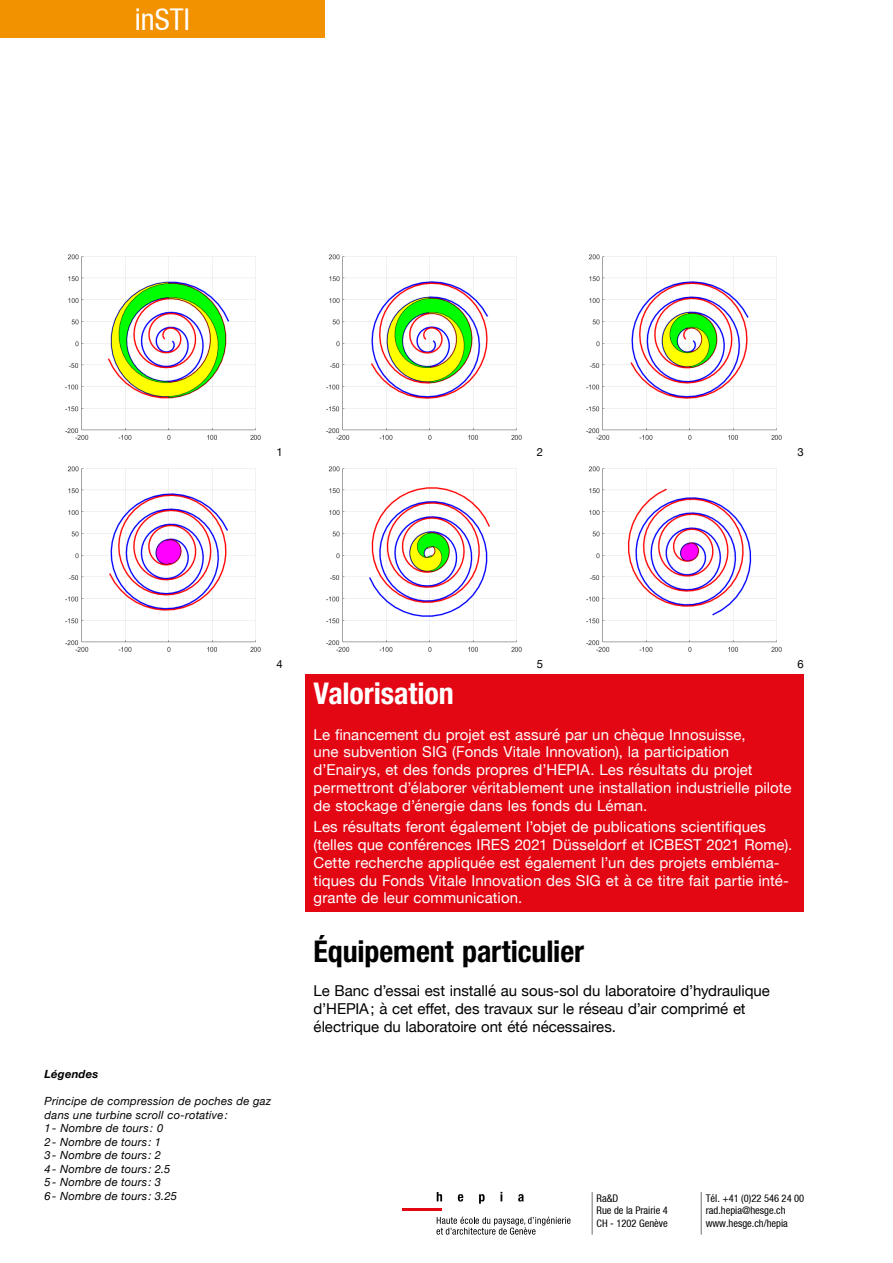
<style>
.page{position:relative;width:893px;height:1263px;background:#fff}
.page>*{position:absolute;margin:0;border:0;box-sizing:border-box;transform-origin:0 0}
.t1{font:700 condensed 30px "Helvetica Neue";letter-spacing:-.005em;color:#000}
.t2{font:700 condensed 30px "Helvetica Neue";letter-spacing:-.005em;color:#fff}
.t3{font:condensed 30px "Helvetica Neue";color:#fff}
.t4{font:15px/17.7px "Helvetica Neue";letter-spacing:.005em;color:#fff}
.t5{font:15px/17.7px "Helvetica Neue";letter-spacing:-.005em;color:#000}
.t6{font:italic 11.25px/13.5px "Helvetica Neue";letter-spacing:.02em;color:#000}
.t7{font:italic 700 11.25px "Helvetica Neue";letter-spacing:.015em;color:#000}
.t8{font:11.25px "Helvetica Neue";color:#000}
.t9{font:condensed 10.5px/12.3px "Helvetica Neue";color:#000}
</style>
<div class="page">
<div style="left:0;top:0;width:325px;height:37px;background:#f39200"></div>
<img style="left:65px;top:254px;width:196px;height:186px">
<img style="left:65px;top:466px;width:196px;height:186px">
<img style="left:326px;top:254px;width:196px;height:186px">
<img style="left:326px;top:466px;width:196px;height:186px">
<img style="left:586px;top:254px;width:196px;height:186px">
<img style="left:586px;top:466px;width:196px;height:186px">
<div style="left:305px;top:674px;width:499px;height:238px;background:#e30613"></div>
<hr style="left:402px;top:1208px;width:40px;height:2px;background:#e30613">
<svg style="left:436px;top:1216px;width:134px;height:18px"></svg>
<svg style="left:437px;top:1192px;width:5px;height:9px"></svg>
<svg style="left:458px;top:1194px;width:5px;height:7px"></svg>
<svg style="left:479px;top:1194px;width:6px;height:10px"></svg>
<svg style="left:500px;top:1192px;width:2px;height:9px"></svg>
<svg style="left:518px;top:1194px;width:6px;height:7px"></svg>
<hr style="left:592px;top:1192px;width:1px;height:43px;background:#706f6f">
<hr style="left:701px;top:1192px;width:1px;height:43px;background:#706f6f">
<h1 class="t3" style="left:135px;top:2px;width:57px">inSTI</h1>
<p class="t8" style="left:277px;top:444px;width:8px">1</p>
<p class="t8" style="left:537px;top:444px;width:8px">2</p>
<p class="t8" style="left:797px;top:444px;width:8px">3</p>
<p class="t8" style="left:277px;top:656px;width:8px">4</p>
<p class="t7" style="left:45px;top:1065px;width:55px">Légendes</p>
<p class="t6" style="left:45px;top:1095px;width:228px">Principe de compression de poches de gaz dans une turbine scroll co-rotative:<br>1- Nombre de tours: 0<br>2- Nombre de tours: 1<br>3- Nombre de tours: 2<br>4- Nombre de tours: 2.5<br>5- Nombre de tours: 3<br>6- Nombre de tours: 3.25</p>
<p class="t8" style="left:537px;top:656px;width:8px">5</p>
<p class="t8" style="left:797px;top:656px;width:8px">6</p>
<h1 class="t2" style="left:314px;top:675px;width:142px">Valorisation</h1>
<p class="t4" style="left:314px;top:726px;width:479px">Le financement du projet est assuré par un chèque Innosuisse,<br>une subvention SIG (Fonds Vitale Innovation), la participation d’Enairys, et des fonds propres d’HEPIA. Les résultats du projet permettront d’élaborer véritablement une installation industrielle pilote de stockage d’énergie dans les fonds du Léman.</p>
<p class="t4" style="left:314px;top:819px;width:480px">Les résultats feront également l’objet de publications scientifiques (telles que conférences IRES 2021 Düsseldorf et ICBEST 2021 Rome).<br>Cette recherche appliquée est également l’un des projets embléma&shy;tiques du Fonds Vitale Innovation des SIG et à ce titre fait partie inté&shy;grante de leur communication.</p>
<h1 class="t1" style="left:314px;top:933px;width:272px">Équipement particulier</h1>
<p class="t5" style="left:314px;top:983px;width:458px">Le Banc d’essai est installé au sous-sol du laboratoire d’hydraulique d’HEPIA; à cet effet, des travaux sur le réseau d’air comprimé et électrique du laboratoire ont été nécessaires.</p>
<p class="t9" style="left:597px;top:1192px;width:73px">Ra&amp;D<br>Rue de la Prairie 4<br>CH - 1202 Genève</p>
<p class="t9" style="left:706px;top:1192px;width:100px">Tél. +41 (0)22 546 24 00 rad.hepia@hesge.ch www.hesge.ch/hepia</p>
</div>
